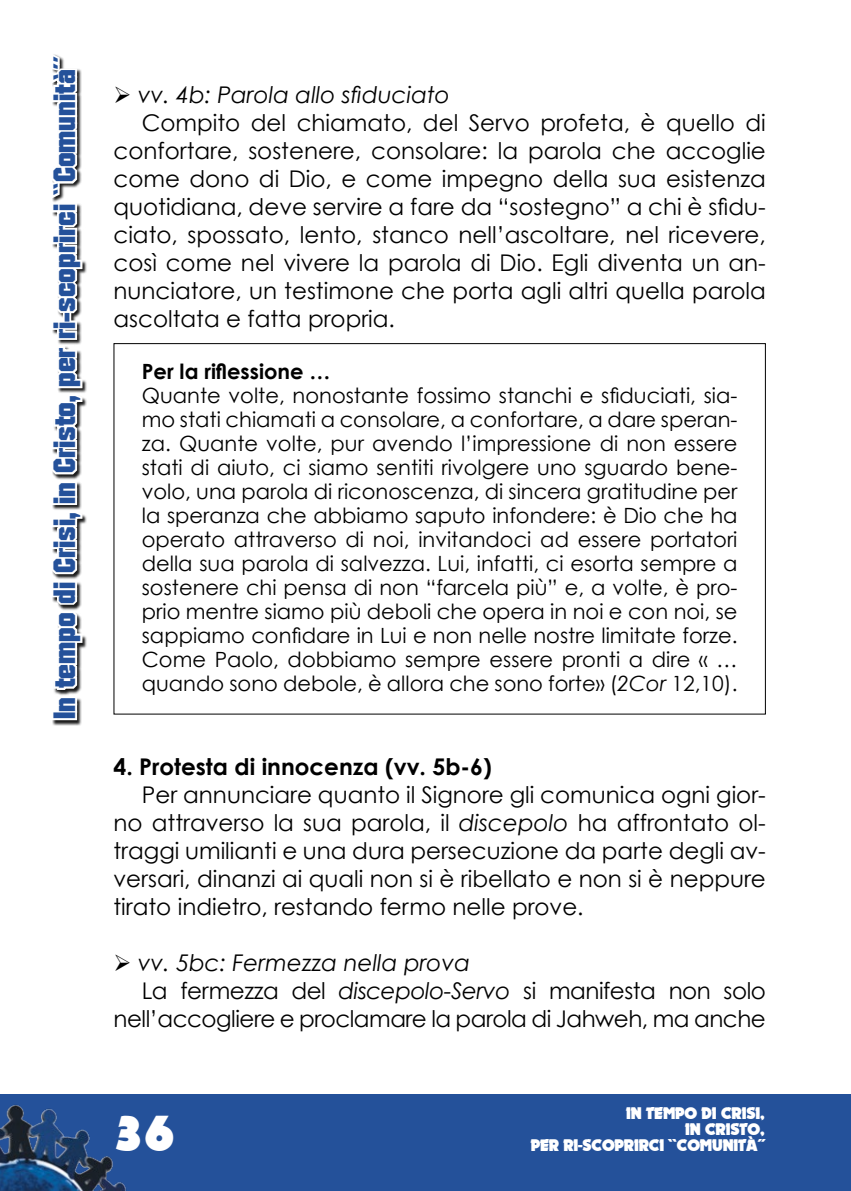
<style>
.page{position:relative;width:851px;height:1191px;background:#fff}
.page>*{position:absolute;margin:0;border:0;box-sizing:border-box;transform-origin:0 0}
.t1{font:48px "November";color:#fff}
.t2{font:30px "Autumn";color:#24519a}
.t3{font:23px/28px "Century Gothic";color:#000;text-align:justify}
.t4{font:23px "Century Gothic";letter-spacing:-.02em;color:#000}
.t5{font:italic 23px "Century Gothic";color:#000}
.t6{font:700 23px "Century Gothic";color:#000}
.t7{font:21px/24px "Century Gothic";color:#000;text-align:justify}
.t8{font:700 21px "Century Gothic";color:#000}
.t9{font:16px/16px "November";letter-spacing:-.01em;color:#fff;text-align:right}
.s1{font-style:italic}
</style>
<div class="page">
<div style="left:0;top:1094px;width:850px;height:97px;background:#24519a"></div>
<hr style="left:850px;top:1094px;width:1px;height:97px;background:#24519a">
<img style="left:0;top:1105px;width:126px;height:86px">
<div style="left:52px;top:54px;width:35px;height:671px;background:#000;opacity:.9"></div>
<div style="left:51px;top:710px;width:26px;height:10px;border:4px solid #fff"></div>
<svg style="left:51px;top:586px;width:33px;height:129px"></svg>
<div style="left:57px;top:580px;width:20px;height:10px;border:4px solid #fff"></div>
<svg style="left:52px;top:509px;width:32px;height:67px"></svg>
<div style="left:57px;top:495px;width:20px;height:10px;border:4px solid #fff"></div>
<svg style="left:52px;top:325px;width:32px;height:175px"></svg>
<div style="left:57px;top:320px;width:20px;height:10px;border:4px solid #fff"></div>
<svg style="left:55px;top:208px;width:29px;height:107px"></svg>
<div style="left:57px;top:203px;width:20px;height:9px;border:4px solid #fff"></div>
<svg style="left:52px;top:54px;width:29px;height:148px"></svg>
<h2 class="t2" style="left:45px;top:719px;width:664px;rotate:-90deg">In tempo di Crisi, in Cristo, per ri-scoprirci ``Comunità´´</h2>
<p class="t5" style="left:113px;top:80px;width:338px">➢ vv. 4b: Parola allo sfiduciato</p>
<p class="t3" style="left:142px;top:108px;width:625px">Compito del chiamato, del Servo profeta, è quello di</p>
<p class="t3" style="left:113px;top:136px;width:653px">confortare, sostenere, consolare: la parola che accoglie</p>
<p class="t3" style="left:113px;top:164px;width:653px">come dono di Dio, e come impegno della sua esistenza</p>
<p class="t3" style="left:113px;top:192px;width:653px">quotidiana, deve servire a fare da “sostegno” a chi è sfidu-</p>
<p class="t3" style="left:113px;top:220px;width:653px">ciato, spossato, lento, stanco nell’ascoltare, nel ricevere,</p>
<p class="t3" style="left:113px;top:248px;width:653px">così come nel vivere la parola di Dio. Egli diventa un an-</p>
<p class="t3" style="left:113px;top:276px;width:653px">nunciatore, un testimone che porta agli altri quella parola</p>
<p class="t3" style="left:113px;top:304px;width:283px">ascoltata e fatta propria.</p>
<p class="t8" style="left:142px;top:358px;width:190px">Per la riflessione …</p>
<p class="t7" style="left:142px;top:383px;width:597px">Quante volte, nonostante fossimo stanchi e sfiduciati, sia&shy;mo stati chiamati a consolare, a confortare, a dare speran&shy;za. Quante volte, pur avendo l’impressione di non essere stati di aiuto, ci siamo sentiti rivolgere uno sguardo bene&shy;volo, una parola di riconoscenza, di sincera gratitudine per la speranza che abbiamo saputo infondere: è Dio che ha operato attraverso di noi, invitandoci ad essere portatori della sua parola di salvezza. Lui, infatti, ci esorta sempre a sostenere chi pensa di non “farcela più” e, a volte, è pro&shy;prio mentre siamo più deboli che opera in noi e con noi, se sappiamo confidare in Lui e non nelle nostre limitate forze.<br>Come Paolo, dobbiamo sempre essere pronti a dire « … quando sono debole, è allora che sono forte» (<span class="s1">2Cor</span> 12,10).</p>
<p class="t6" style="left:113px;top:752px;width:380px">4. Protesta di innocenza (vv. 5b-6)</p>
<p class="t3" style="left:113px;top:780px;width:653px;text-indent:28px">Per annunciare quanto il Signore gli comunica ogni gior&shy;no attraverso la sua parola, il <span class="s1">discepolo</span> ha affrontato ol&shy;traggi umilianti e una dura persecuzione da parte degli av&shy;versari, dinanzi ai quali non si è ribellato e non si è neppure tirato indietro, restando fermo nelle prove.</p>
<p class="t5" style="left:113px;top:948px;width:358px">➢ vv. 5bc: Fermezza nella prova</p>
<p class="t4" style="left:142px;top:976px;width:625px">La fermezza del <span class="s1">discepolo-Servo</span> si manifesta non solo</p>
<p class="t4" style="left:113px;top:1004px;width:653px">nell’accogliere e proclamare la parola di Jahweh, ma anche</p>
<h1 class="t1" style="left:113px;top:1105px;width:63px">36</h1>
<p class="t9" style="left:626px;top:1106px;width:140px">IN TEMPO DI CRISI,<br>IN CRISTO,</p>
<p class="t9" style="left:530px;top:1138px;width:235px">PER RI-SCOPRIRCI ``COMUNITÀ´´</p>
</div>
